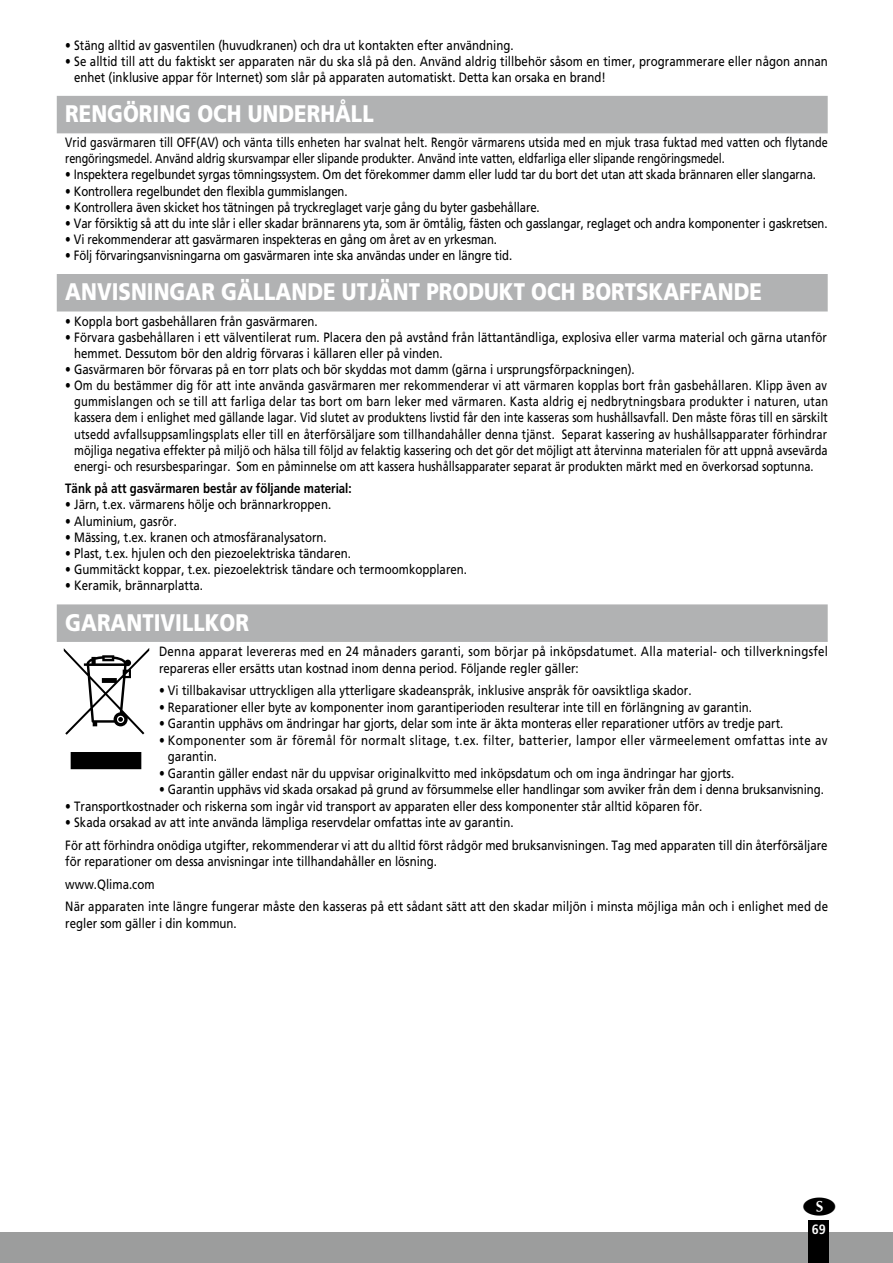
<style>
.page{position:relative;width:893px;height:1263px;background:#fff}
.page>*{position:absolute;margin:0;border:0;box-sizing:border-box;transform-origin:0 0}
.t1{font:900 24px "Frutiger LT Std";color:#fff;scale:.85 1}
.t2{font:13.5px/16px "Frutiger LT Std";color:#000;scale:.85 1}
.t3{font:13.5px "Frutiger LT Std";color:#000;scale:.84 1}
.t4{font:13.5px/16px "Frutiger LT Std";color:#000;scale:.8 1}
.t5{font:13.5px/16.5px "Frutiger LT Std";letter-spacing:.02em;color:#000;scale:.85 1}
.t6{font:13.5px/16.5px "Frutiger LT Std";letter-spacing:.03em;color:#000;scale:.85 1}
.t7{font:700 13.5px "Frutiger LT Std";color:#000;scale:.85 1}
.t8{font:700 condensed 13.5px "Frutiger LT Std";color:#fff}
</style>
<div class="page">
<div style="left:0;top:1232px;width:893px;height:31px;background:#9c9d9d"></div>
<div style="left:808px;top:1221px;width:21px;height:42px;background:#000"></div>
<div style="left:57px;top:96px;width:771px;height:37px;background:#b1b2b3"></div>
<div style="left:57px;top:274px;width:771px;height:37px;background:#b1b2b3"></div>
<div style="left:57px;top:604px;width:771px;height:38px;background:#b1b2b3"></div>
<svg style="left:64px;top:648px;width:85px;height:121px"></svg>
<p class="t2" style="left:65px;top:37px;width:529px">• Stäng alltid av gasventilen (huvudkranen) och dra ut kontakten efter användning.</p>
<p class="t2" style="left:74px;top:53px;width:888px;text-indent:-9px">• Se alltid till att du faktiskt ser apparaten när du ska slå på den. Använd aldrig tillbehör såsom en timer, programmerare eller någon annan enhet (inklusive appar för Internet) som slår på apparaten automatiskt. Detta kan orsaka en brand!</p>
<h1 class="t1" style="left:65px;top:99px;width:364px">RENGÖRING OCH UNDERHÅLL</h1>
<p class="t4" style="left:65px;top:135px;width:955px">Vrid gasvärmaren till OFF(AV) och vänta tills enheten har svalnat helt. Rengör värmarens utsida med en mjuk trasa fuktad med vatten och flytande rengöringsmedel. Använd aldrig skursvampar eller slipande produkter. Använd inte vatten, eldfarliga eller slipande rengöringsmedel.</p>
<p class="t3" style="left:65px;top:167px;width:895px">• Inspektera regelbundet syrgas tömningssystem. Om det förekommer damm eller ludd tar du bort det utan att skada brännaren eller slangarna.</p>
<p class="t3" style="left:65px;top:183px;width:337px">• Kontrollera regelbundet den flexibla gummislangen.</p>
<p class="t3" style="left:65px;top:199px;width:566px">• Kontrollera även skicket hos tätningen på tryckreglaget varje gång du byter gasbehållare.</p>
<p class="t3" style="left:65px;top:215px;width:909px">• Var försiktig så att du inte slår i eller skadar brännarens yta, som är ömtålig, fästen och gasslangar, reglaget och andra komponenter i gaskretsen.</p>
<p class="t3" style="left:65px;top:231px;width:516px">• Vi rekommenderar att gasvärmaren inspekteras en gång om året av en yrkesman.</p>
<p class="t3" style="left:65px;top:247px;width:533px">• Följ förvaringsanvisningarna om gasvärmaren inte ska användas under en längre tid.</p>
<h1 class="t1" style="left:65px;top:277px;width:821px">ANVISNINGAR GÄLLANDE UTJÄNT PRODUKT OCH BORTSKAFFANDE</h1>
<p class="t2" style="left:65px;top:313px;width:299px">• Koppla bort gasbehållaren från gasvärmaren.</p>
<p class="t2" style="left:74px;top:329px;width:887px;text-indent:-9px">• Förvara gasbehållaren i ett välventilerat rum. Placera den på avstånd från lättantändliga, explosiva eller varma material och gärna utanför hemmet. Dessutom bör den aldrig förvaras i källaren eller på vinden.</p>
<p class="t2" style="left:65px;top:361px;width:671px">• Gasvärmaren bör förvaras på en torr plats och bör skyddas mot damm (gärna i ursprungsförpackningen).</p>
<p class="t2" style="left:74px;top:378px;width:888px;text-align:justify;text-indent:-9px">• Om du bestämmer dig för att inte använda gasvärmaren mer rekommenderar vi att värmaren kopplas bort från gasbehållaren. Klipp även av gummislangen och se till att farliga delar tas bort om barn leker med värmaren. Kasta aldrig ej nedbrytningsbara produkter i naturen, utan kassera dem i enlighet med gällande lagar. Vid slutet av produktens livstid får den inte kasseras som hushållsavfall. Den måste föras till en särskilt utsedd avfallsuppsamlingsplats eller till en återförsäljare som tillhandahåller denna tjänst. Separat kassering av hushållsapparater förhindrar möjliga negativa effekter på miljö och hälsa till följd av felaktig kassering och det gör det möjligt att återvinna materialen för att uppnå avsevärda energi- och resursbesparingar. Som en påminnelse om att kassera hushållsapparater separat är produkten märkt med en överkorsad soptunna.</p>
<p class="t7" style="left:65px;top:481px;width:338px">Tänk på att gasvärmaren består av följande material:</p>
<p class="t2" style="left:65px;top:497px;width:314px">• Järn, t.ex. värmarens hölje och brännarkroppen.</p>
<p class="t2" style="left:65px;top:513px;width:133px">• Aluminium, gasrör.</p>
<p class="t2" style="left:65px;top:529px;width:309px">• Mässing, t.ex. kranen och atmosfäranalysatorn.</p>
<p class="t2" style="left:65px;top:545px;width:338px">• Plast, t.ex. hjulen och den piezoelektriska tändaren.</p>
<p class="t2" style="left:65px;top:561px;width:474px">• Gummitäckt koppar, t.ex. piezoelektrisk tändare och termoomkopplaren.</p>
<p class="t2" style="left:65px;top:577px;width:164px">• Keramik, brännarplatta.</p>
<h1 class="t1" style="left:65px;top:608px;width:218px">GARANTIVILLKOR</h1>
<p class="t5" style="left:159px;top:643px;width:788px">Denna apparat levereras med en 24 månaders garanti, som börjar på inköpsdatumet. Alla material- och tillverkningsfel repareras eller ersätts utan kostnad inom denna period. Följande regler gäller:</p>
<p class="t2" style="left:159px;top:682px;width:628px">• Vi tillbakavisar uttryckligen alla ytterligare skadeanspråk, inklusive anspråk för oavsiktliga skador.</p>
<p class="t2" style="left:159px;top:699px;width:699px">• Reparationer eller byte av komponenter inom garantiperioden resulterar inte till en förlängning av garantin.</p>
<p class="t2" style="left:159px;top:715px;width:736px">• Garantin upphävs om ändringar har gjorts, delar som inte är äkta monteras eller reparationer utförs av tredje part.</p>
<p class="t6" style="left:168px;top:732px;width:777px;text-indent:-9px">• Komponenter som är föremål för normalt slitage, t.ex. filter, batterier, lampor eller värmeelement omfattas inte av garantin.</p>
<p class="t2" style="left:159px;top:765px;width:678px">• Garantin gäller endast när du uppvisar originalkvitto med inköpsdatum och om inga ändringar har gjorts.</p>
<p class="t2" style="left:159px;top:781px;width:784px">• Garantin upphävs vid skada orsakad på grund av försummelse eller handlingar som avviker från dem i denna bruksanvisning.</p>
<p class="t2" style="left:65px;top:798px;width:751px">• Transportkostnader och riskerna som ingår vid transport av apparaten eller dess komponenter står alltid köparen för.</p>
<p class="t2" style="left:65px;top:811px;width:898px;line-height:22.5px">• Skada orsakad av att inte använda lämpliga reservdelar omfattas inte av garantin.<br>För att förhindra onödiga utgifter, rekommenderar vi att du alltid först rådgör med bruksanvisningen. Tag med apparaten till din återförsäljare</p>
<p class="t2" style="left:65px;top:850px;width:899px;line-height:22.5px">för reparationer om dessa anvisningar inte tillhandahåller en lösning.<br>www.Qlima.com<br>När apparaten inte längre fungerar måste den kasseras på ett sådant sätt att den skadar miljön i minsta möjliga mån och i enlighet med de</p>
<p class="t2" style="left:65px;top:915px;width:203px">regler som gäller i din kommun.</p>
<p class="t8" style="left:812px;top:1222px;width:16px">69</p>
</div>
